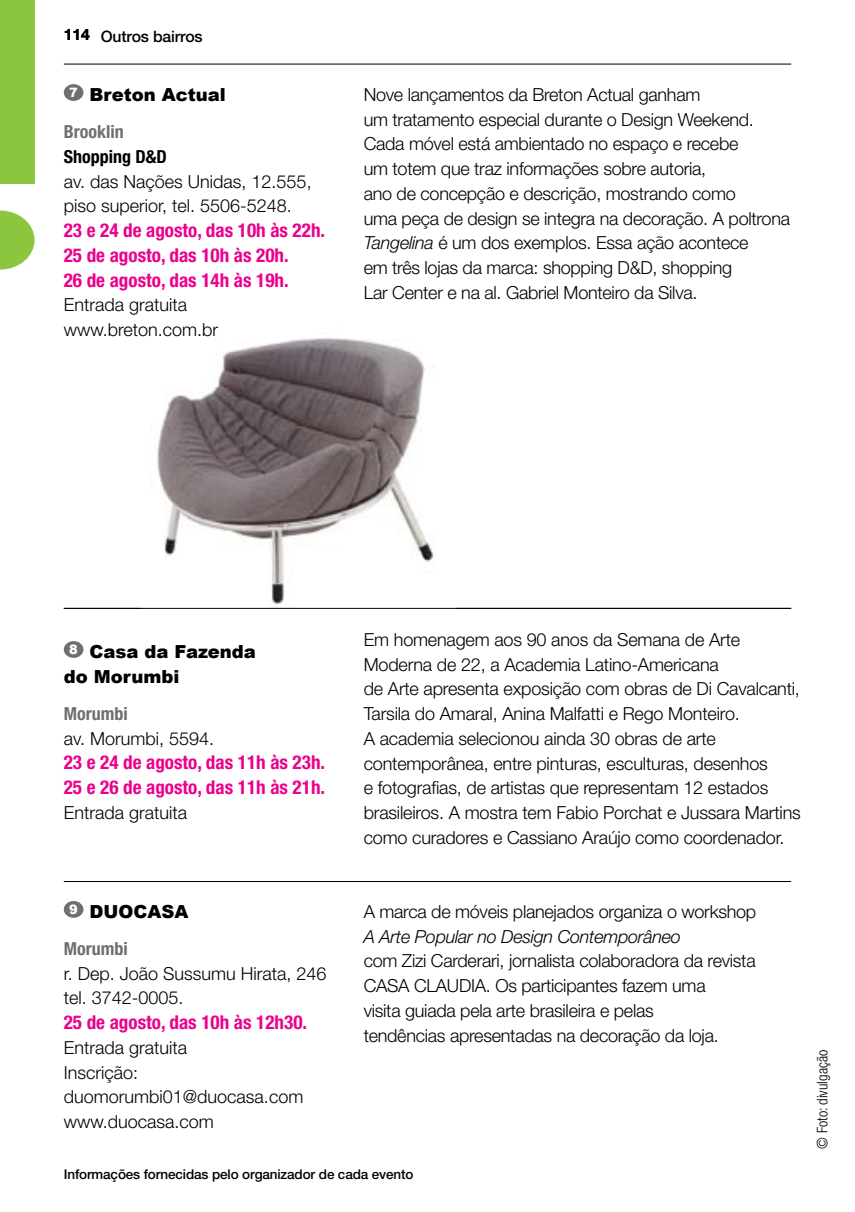
<style>
.page{position:relative;width:855px;height:1212px;background:#fff}
.page>*{position:absolute;margin:0;border:0;box-sizing:border-box;transform-origin:0 0}
.t1{font:700 condensed 19.12px/24.8px "Helvetica Neue LT Std";color:#ec008c}
.t2{font:300 18px/24.8px "Helvetica Neue LT Std";letter-spacing:-.01em;color:#000}
.t3{font:900 18px/24.8px "Arial";color:#000}
.t4{font:italic 300 18px "Helvetica Neue LT Std";letter-spacing:-.015em;color:#000}
.t5{font:700 condensed 18px "Helvetica Neue LT Std";color:#6d6f71}
.t6{font:700 condensed 18px "Helvetica Neue LT Std";color:#000}
.t7{font:500 15.75px "Helvetica Neue LT Std";letter-spacing:-.01em;color:#000}
.t8{font:300 condensed 14.62px "Helvetica Neue LT Std";color:#000}
.t9{font:500 13.5px "Helvetica Neue LT Std";letter-spacing:-.01em;color:#000}
.s1{font-weight:700}
.s2{font-style:italic}
</style>
<div class="page">
<hr style="left:64px;top:64px;width:727px;height:1px;background:#000">
<hr style="left:64px;top:881px;width:727px;height:1px;background:#000">
<div style="left:0;top:0;width:34px;height:184px;background:#8cc63f"></div>
<svg style="left:0;top:211px;width:35px;height:59px"></svg>
<img style="left:142px;top:338px;width:314px;height:270px">
<div style="left:64px;top:901px;width:19px;height:17px;background:#6d6f71;border-radius:50%"></div>
<div style="left:64px;top:84px;width:19px;height:17px;background:#6d6f71;border-radius:50%"></div>
<div style="left:64px;top:641px;width:19px;height:17px;background:#6d6f71;border-radius:50%"></div>
<hr style="left:64px;top:608px;width:727px;height:1px;background:#000">
<p class="t7" style="left:64px;top:27px;width:140px"><span class="s1">114</span> Outros bairros</p>
<p class="t3" style="left:69px;top:82px;width:158px"><sup>7</sup> Breton Actual</p>
<p class="t5" style="left:64px;top:121px;width:61px">Brooklin</p>
<p class="t6" style="left:64px;top:145px;width:104px">Shopping D&amp;D</p>
<p class="t2" style="left:64px;top:168px;width:249px">av. das Nações Unidas, 12.555, piso superior, tel. 5506-5248.</p>
<p class="t1" style="left:64px;top:218px;width:263px">23 e 24 de agosto, das 10h às 22h.<br>25 de agosto, das 10h às 20h.<br>26 de agosto, das 14h às 19h.</p>
<p class="t2" style="left:64px;top:292px;width:156px">Entrada gratuita www.breton.com.br</p>
<p class="t2" style="left:364px;top:82px;width:428px">Nove lançamentos da Breton Actual ganham<br>um tratamento especial durante o Design Weekend.<br>Cada móvel está ambientado no espaço e recebe<br>um totem que traz informações sobre autoria,<br>ano de concepção e descrição, mostrando como<br>uma peça de design se integra na decoração. A poltrona <span class="s2">Tangelina</span> é um dos exemplos. Essa ação acontece<br>em três lojas da marca: shopping D&amp;D, shopping<br>Lar Center e na al. Gabriel Monteiro da Silva.</p>
<p class="t3" style="left:64px;top:638px;width:194px;text-indent:5px"><sup>8</sup> Casa da Fazenda do Morumbi</p>
<p class="t5" style="left:64px;top:702px;width:65px">Morumbi</p>
<p class="t2" style="left:64px;top:725px;width:152px">av. Morumbi, 5594.</p>
<p class="t1" style="left:64px;top:750px;width:263px">23 e 24 de agosto, das 11h às 23h.<br>25 e 26 de agosto, das 11h às 21h.</p>
<p class="t2" style="left:64px;top:800px;width:125px">Entrada gratuita</p>
<p class="t2" style="left:364px;top:627px;width:439px">Em homenagem aos 90 anos da Semana de Arte Moderna de 22, a Academia Latino-Americana<br>de Arte apresenta exposição com obras de Di Cavalcanti, Tarsila do Amaral, Anina Malfatti e Rego Monteiro.<br>A academia selecionou ainda 30 obras de arte contemporânea, entre pinturas, esculturas, desenhos<br>e fotografias, de artistas que representam 12 estados brasileiros. A mostra tem Fabio Porchat e Jussara Martins como curadores e Cassiano Araújo como coordenador.</p>
<p class="t3" style="left:69px;top:898px;width:121px"><sup>9</sup> DUOCASA</p>
<p class="t5" style="left:64px;top:937px;width:65px">Morumbi</p>
<p class="t2" style="left:64px;top:960px;width:264px">r. Dep. João Sussumu Hirata, 246 tel. 3742-0005.</p>
<p class="t1" style="left:64px;top:1010px;width:245px">25 de agosto, das 10h às 12h30.</p>
<p class="t2" style="left:64px;top:1035px;width:241px">Entrada gratuita<br>Inscrição: duomorumbi01@duocasa.com www.duocasa.com</p>
<p class="t2" style="left:364px;top:899px;width:394px">A marca de móveis planejados organiza o workshop</p>
<p class="t4" style="left:364px;top:925px;width:319px">A Arte Popular no Design Contemporâneo</p>
<p class="t2" style="left:364px;top:948px;width:393px">com Zizi Carderari, jornalista colaboradora da revista CASA CLAUDIA. Os participantes fazem uma<br>visita guiada pela arte brasileira e pelas<br>tendências apresentadas na decoração da loja.</p>
<p class="t9" style="left:64px;top:1166px;width:351px">Informações fornecidas pelo organizador de cada evento</p>
<p class="t8" style="left:814px;top:1148px;width:100px;rotate:-90deg">© Foto: divulgação</p>
</div>
